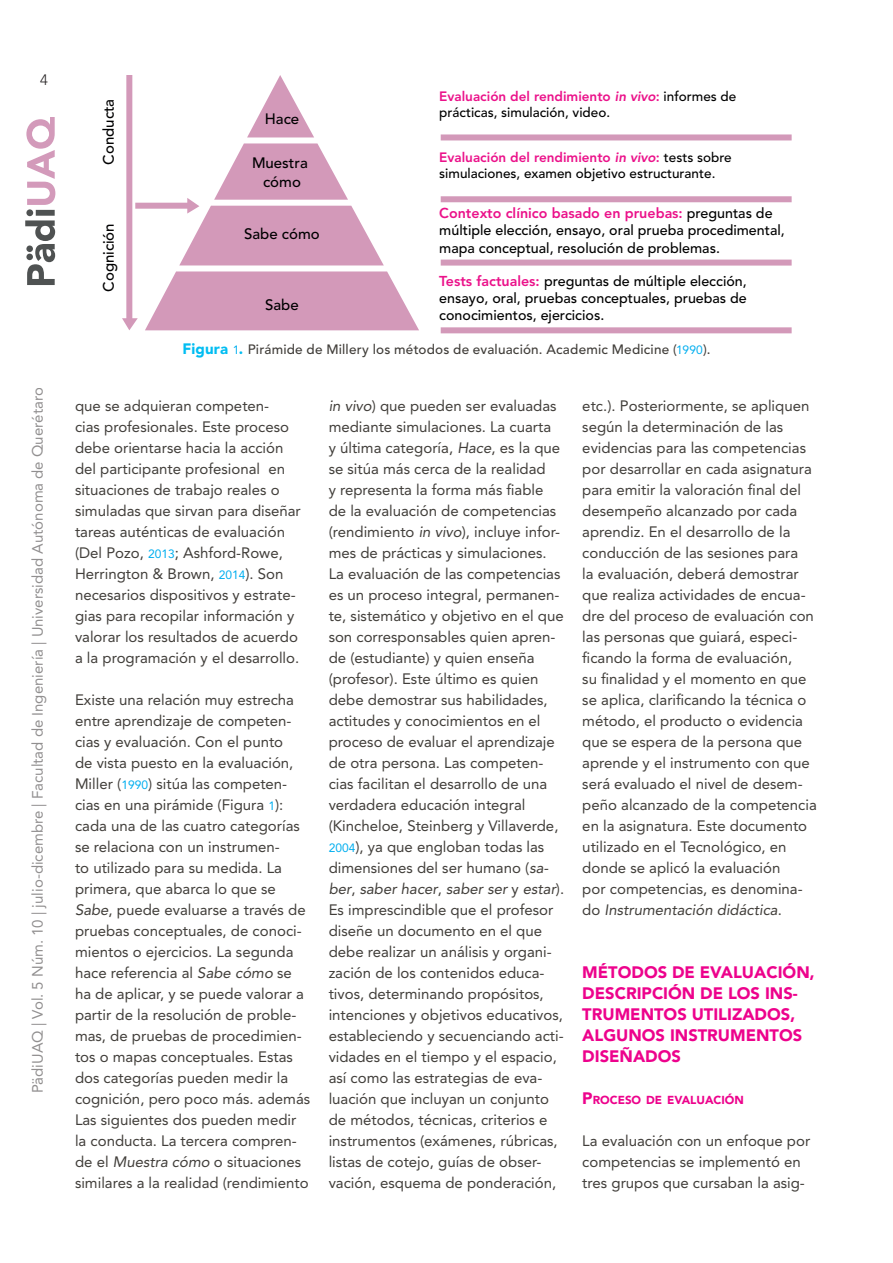
<style>
.page{position:relative;width:893px;height:1263px;background:#fff}
.page>*{position:absolute;margin:0;border:0;box-sizing:border-box;transform-origin:0 0}
.Título_Nivel_1_-_Lib{font:900 16.5px/21px "Avenir LT Std";color:#ed028c}
.Párrafo{font:15px/21px "Avenir LT Std";color:#413e3a}
.t1{font:15px "Avenir LT Std";color:#231f20}
.t2{font:500 15px/18px "Avenir LT Std";color:#000001;text-align:center}
.t3{font:300 15px "Avenir LT Std";color:#231f20}
.t4{font:500 14.25px/17.1px "Avenir LT Std";color:#000001}
.t5{font:500 13.5px/16.2px "Avenir LT Std";color:#000001}
.Pie_de_foto{font:500 13.5px "Avenir LT Std";letter-spacing:.015em;color:#413e3a}
.Sub_Nivel_2_SinSalto{font:900 11.55px "Avenir LT Std";color:#ed028c}
.s1{font-weight:800;color:#eb128a}
.s2{font-weight:800;font-style:italic;color:#eb128a}
.s3{font-weight:900;font-size:15px;color:#01bdf2}
.s4{font-weight:400;font-size:12px;color:#00aeef}
.s5{font-size:12px;color:#00aeef}
.s6{font-style:italic}
.s7{font-size:16.5px}
</style>
<div class="page">
<svg style="left:25px;top:117px;width:30px;height:168px"></svg>
<div style="left:26px;top:254px;width:7px;height:6px;background:#4f5252;border-radius:50%"></div>
<div style="left:26px;top:245px;width:7px;height:7px;background:#4f5252;border-radius:50%"></div>
<svg style="left:145px;top:271px;width:274px;height:59px;background:#d8a5c1"></svg>
<svg style="left:247px;top:75px;width:67px;height:62px"></svg>
<svg style="left:122px;top:318px;width:16px;height:12px"></svg>
<svg style="left:179px;top:143px;width:205px;height:122px"></svg>
<div style="left:126px;top:75px;width:6px;height:246px;background:#d399b9"></div>
<div style="left:135px;top:203px;width:58px;height:6px;background:#d399b9"></div>
<div style="left:441px;top:134px;width:351px;height:6px;background:#d399b9"></div>
<div style="left:441px;top:196px;width:351px;height:6px;background:#d399b9"></div>
<div style="left:441px;top:260px;width:351px;height:6px;background:#d399b9"></div>
<div style="left:441px;top:327px;width:351px;height:6px;background:#d399b9"></div>
<p class="t3" style="left:40px;top:71px;width:9px">4</p>
<p class="t2" style="left:100px;top:165px;width:67px;rotate:-90deg">Conducta</p>
<p class="t2" style="left:100px;top:292px;width:70px;rotate:-90deg">Cognición</p>
<p class="t5" style="left:439px;top:89px;width:299px"><span class="s1">Evaluación del rendimiento</span> <span class="s2">in vivo</span><span class="s1">:</span> informes de prácticas, simulación, video.</p>
<p class="t5" style="left:439px;top:150px;width:294px"><span class="s1">Evaluación del rendimiento</span> <span class="s2">in vivo</span><span class="s1">:</span> tests sobre simulaciones, examen objetivo estructurante.</p>
<p class="t4" style="left:439px;top:205px;width:347px"><span class="s1">Contexto clínico basado en pruebas:</span> preguntas de múltiple elección, ensayo, oral prueba procedimental, mapa conceptual, resolución de problemas.</p>
<p class="t4" style="left:439px;top:273px;width:309px;text-align:justify"><span class="s1">Tests factuales:</span> preguntas de múltiple elección, ensayo, oral, pruebas conceptuales, pruebas de conocimientos, ejercicios.</p>
<p class="Pie_de_foto" style="left:183px;top:342px;width:529px"><span class="s3">Figura</span> <span class="s4">1</span><span class="s3">.</span> Pirámide de Millery los métodos de evaluación. Academic Medicine (<span class="s4">1990</span>).</p>
<p class="t2" style="left:265px;top:110px;width:36px">Hace</p>
<p class="t2" style="left:252px;top:155px;width:57px">Muestra cómo</p>
<p class="t2" style="left:244px;top:225px;width:77px">Sabe cómo</p>
<p class="t2" style="left:265px;top:296px;width:35px">Sabe</p>
<p class="t1" style="left:29px;top:1093px;width:707px;rotate:-90deg">PädiUAQ | Vol. 5 Núm. 10 | julio-dicembre | Facultad de Ingeniería | Universidad Autónoma de Querétaro</p>
<p class="Párrafo" style="left:75px;top:395px;width:227px">que se adquieran competen-<br>cias profesionales. Este proceso debe orientarse hacia la acción del participante profesional en situaciones de trabajo reales o simuladas que sirvan para diseñar tareas auténticas de evaluación (Del Pozo, <span class="s5">2013</span>; Ashford-Rowe,<br>Herrington &amp; Brown, <span class="s5">2014</span>). Son necesarios dispositivos y estrate&shy;gias para recopilar información y valorar los resultados de acuerdo a la programación y el desarrollo.</p>
<p class="Párrafo" style="left:75px;top:689px;width:237px">Existe una relación muy estrecha entre aprendizaje de competen&shy;cias y evaluación. Con el punto<br>de vista puesto en la evaluación,<br>Miller (<span class="s5">1990</span>) sitúa las competen&shy;cias en una pirámide (Figura <span class="s5">1</span>): cada una de las cuatro categorías se relaciona con un instrumen-<br>to utilizado para su medida. La primera, que abarca lo que se<br><span class="s6">Sabe</span>, puede evaluarse a través de pruebas conceptuales, de conoci&shy;mientos o ejercicios. La segunda hace referencia al <span class="s6">Sabe cómo</span> se ha de aplicar, y se puede valorar a partir de la resolución de proble&shy;mas, de pruebas de procedimien&shy;tos o mapas conceptuales. Estas dos categorías pueden medir la cognición, pero poco más. además<br>Las siguientes dos pueden medir la conducta. La tercera compren&shy;de el <span class="s6">Muestra cómo</span> o situaciones similares a la realidad (rendimiento</p>
<p class="Párrafo" style="left:329px;top:395px;width:233px"><span class="s6">in vivo</span>) que pueden ser evaluadas mediante simulaciones. La cuarta y última categoría, <span class="s6">Hace</span>, es la que se sitúa más cerca de la realidad<br>y representa la forma más fiable de la evaluación de competencias (rendimiento <span class="s6">in vivo</span>), incluye infor&shy;mes de prácticas y simulaciones.</p>
<p class="Párrafo" style="left:329px;top:563px;width:237px">La evaluación de las competencias es un proceso integral, permanen&shy;te, sistemático y objetivo en el que son corresponsables quien apren&shy;de (estudiante) y quien enseña (profesor). Este último es quien debe demostrar sus habilidades, actitudes y conocimientos en el proceso de evaluar el aprendizaje de otra persona. Las competen&shy;cias facilitan el desarrollo de una verdadera educación integral (Kincheloe, Steinberg y Villaverde, <span class="s5">2004</span>), ya que engloban todas las dimensiones del ser humano (<span class="s6">sa&shy;ber</span>, <span class="s6">saber hacer</span>, <span class="s6">saber ser</span> y <span class="s6">estar</span>).<br>Es imprescindible que el profesor diseñe un documento en el que debe realizar un análisis y organi&shy;zación de los contenidos educa&shy;tivos, determinando propósitos, intenciones y objetivos educativos, estableciendo y secuenciando acti&shy;vidades en el tiempo y el espacio, así como las estrategias de eva&shy;luación que incluyan un conjunto de métodos, técnicas, criterios e instrumentos (exámenes, rúbricas, listas de cotejo, guías de obser&shy;vación, esquema de ponderación,</p>
<p class="Párrafo" style="left:582px;top:395px;width:236px">etc.). Posteriormente, se apliquen según la determinación de las evidencias para las competencias por desarrollar en cada asignatura para emitir la valoración final del desempeño alcanzado por cada aprendiz. En el desarrollo de la conducción de las sesiones para<br>la evaluación, deberá demostrar que realiza actividades de encua&shy;dre del proceso de evaluación con las personas que guiará, especi&shy;ficando la forma de evaluación,<br>su finalidad y el momento en que se aplica, clarificando la técnica o método, el producto o evidencia que se espera de la persona que aprende y el instrumento con que será evaluado el nivel de desem&shy;peño alcanzado de la competencia en la asignatura. Este documento utilizado en el Tecnológico, en donde se aplicó la evaluación<br>por competencias, es denomina&shy;do <span class="s6">Instrumentación didáctica</span>.</p>
<p class="Título_Nivel_1_-_Lib" style="left:582px;top:962px;width:234px">MÉTODOS DE EVALUACIÓN,<br>DESCRIPCIÓN DE LOS INS-<br>TRUMENTOS UTILIZADOS,<br>ALGUNOS INSTRUMENTOS<br>DISEÑADOS</p>
<p class="Sub_Nivel_2_SinSalto" style="left:582px;top:1093px;width:163px"><span class="s7">P</span>ROCESO DE EVALUACIÓN</p>
<p class="Párrafo" style="left:582px;top:1130px;width:229px">La evaluación con un enfoque por competencias se implementó en tres grupos que cursaban la asig-</p>
</div>
